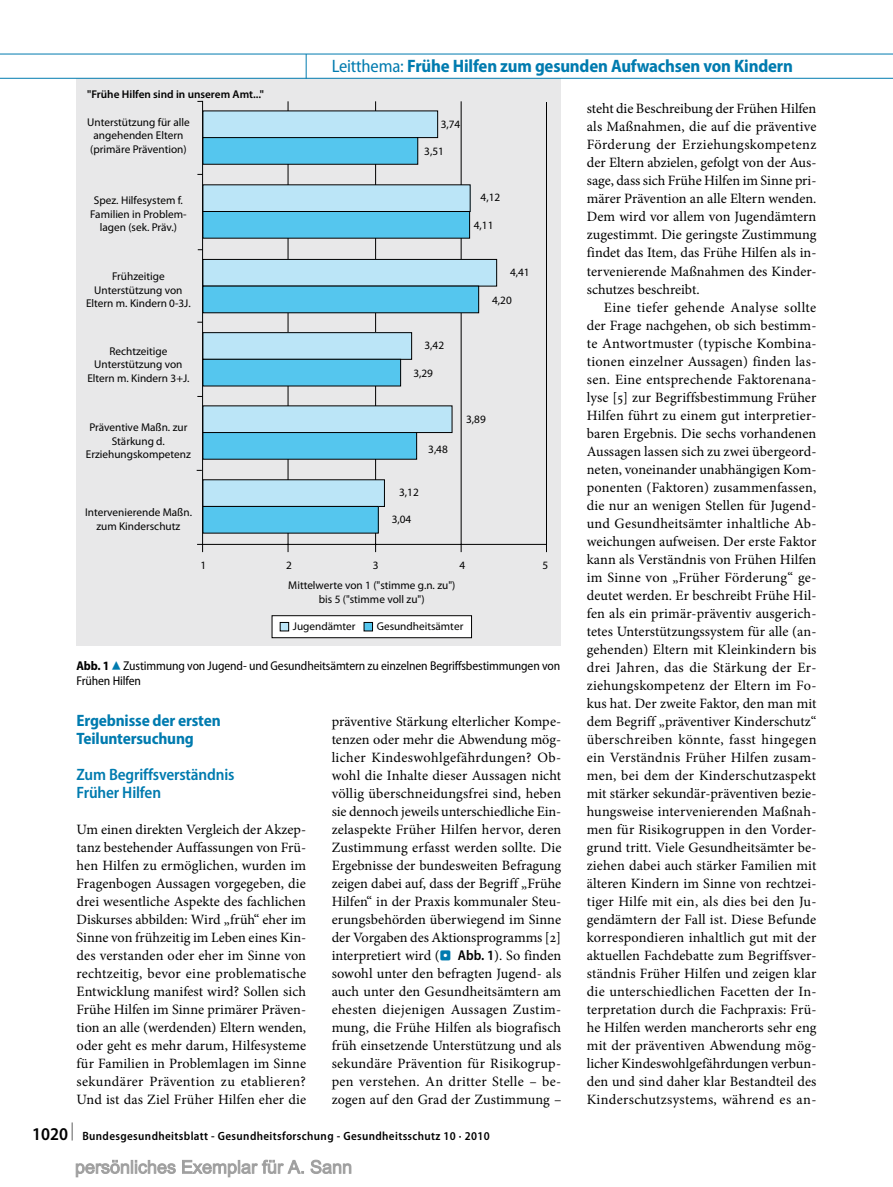
<style>
.page{position:relative;width:893px;height:1187px;background:#fff}
.page>*{position:absolute;margin:0;border:0;box-sizing:border-box;transform-origin:0 0}
.t1{font:700 semi-condensed 18px "Myriad Pro";letter-spacing:-.01em;color:#007baf}
.t2{font:700 semi-condensed 16.5px/18px "Myriad Pro";letter-spacing:-.01em;color:#007baf}
.t3{font:600 semi-condensed 16.5px/18px "Myriad Pro";letter-spacing:-.01em;color:#007baf}
.t4{font:14.25px/18px "Minion Pro";letter-spacing:.01em;color:#000;text-align:justify}
.t5{font:semi-condensed 12.75px/15px "Myriad Pro";letter-spacing:-.01em;color:#000}
.t6{font:600 semi-condensed 12px "Myriad Pro";letter-spacing:.03em;color:#000}
.t7{font:11.25px/13.5px "Myriad Pro";color:#000;text-align:center}
.t8{font:600 11.25px "Myriad Pro";color:#000}
.s1{font-weight:400}
.s2{font-weight:700}
.s3{font-family:"S Buttons";font-stretch:normal;font-size:14.25px;color:#007baf}
.s4{font-family:"S Buttons";font-size:13.5px;color:#007baf}
.s5{font-family:"Myriad Pro";font-weight:600;font-stretch:semi-condensed}
.s6{font-size:18px}
</style>
<div class="page">
<div style="left:77px;top:78px;width:484px;height:568px;background:#e8e8e9"></div>
<hr style="left:288px;top:101px;width:1px;height:451px;background:#000">
<hr style="left:375px;top:101px;width:1px;height:451px;background:#000">
<hr style="left:461px;top:101px;width:1px;height:451px;background:#000">
<hr style="left:197px;top:544px;width:349px;height:1px;background:#000">
<hr style="left:546px;top:102px;width:1px;height:450px;background:#000">
<div style="left:203px;top:111px;width:235px;height:27px;background:#bbe5f7"></div>
<div style="left:203px;top:185px;width:267px;height:26px;background:#bbe5f7"></div>
<div style="left:203px;top:259px;width:294px;height:27px;background:#bbe5f7"></div>
<div style="left:202px;top:259px;width:295px;height:27px;border:1px solid #000"></div>
<div style="left:203px;top:332px;width:209px;height:27px;background:#bbe5f7"></div>
<div style="left:202px;top:332px;width:210px;height:27px;border:1px solid #000"></div>
<div style="left:203px;top:406px;width:249px;height:26px;background:#bbe5f7"></div>
<div style="left:203px;top:479px;width:181px;height:27px;background:#bbe5f7"></div>
<div style="left:203px;top:138px;width:215px;height:26px;background:#55c6ee"></div>
<div style="left:202px;top:137px;width:216px;height:28px;border:1px solid #000"></div>
<div style="left:203px;top:211px;width:267px;height:27px;background:#55c6ee"></div>
<div style="left:202px;top:211px;width:268px;height:27px;border:1px solid #000"></div>
<div style="left:203px;top:286px;width:276px;height:27px;background:#55c6ee"></div>
<div style="left:203px;top:359px;width:198px;height:27px;background:#55c6ee"></div>
<div style="left:202px;top:359px;width:199px;height:27px;border:1px solid #000"></div>
<div style="left:203px;top:432px;width:214px;height:27px;background:#55c6ee"></div>
<div style="left:202px;top:432px;width:215px;height:27px;border:1px solid #000"></div>
<div style="left:203px;top:506px;width:175px;height:27px;background:#55c6ee"></div>
<div style="left:202px;top:506px;width:177px;height:27px;border:1px solid #000"></div>
<svg style="left:197px;top:101px;width:6px;height:452px"></svg>
<div style="left:272px;top:615px;width:200px;height:22px;background:#fff"></div>
<div style="left:272px;top:615px;width:200px;height:23px;border:1px solid #000"></div>
<div style="left:280px;top:622px;width:9px;height:9px;background:#bbe5f7"></div>
<div style="left:280px;top:622px;width:9px;height:9px;border:1px solid #000"></div>
<div style="left:364px;top:622px;width:9px;height:9px;background:#55c6ee"></div>
<div style="left:364px;top:622px;width:9px;height:9px;border:1px solid #000"></div>
<hr style="left:0;top:54px;width:893px;height:1px;background:#007baf">
<hr style="left:0;top:78px;width:893px;height:1px;background:#007baf">
<svg style="left:306px;top:54px;width:1px;height:25px"></svg>
<svg style="left:75px;top:1159px;width:277px;height:18px"></svg>
<p class="t1" style="left:332px;top:56px;width:463px"><span class="s1">Leitthema:</span> Frühe Hilfen zum gesunden Aufwachsen von Kindern</p>
<p class="t8" style="left:87px;top:87px;width:178px">"Frühe Hilfen sind in unserem Amt..."</p>
<p class="t7" style="left:87px;top:115px;width:104px;text-align:left">Unterstützung für alle angehenden Eltern (primäre Prävention)</p>
<p class="t7" style="left:90px;top:193px;width:98px">Spez. Hilfesystem f.<br>Familien in Problem&shy;lagen (sek. Präv.)</p>
<p class="t7" style="left:86px;top:270px;width:106px">Frühzeitige<br>Unterstützung von<br>Eltern m. Kindern 0-3J.</p>
<p class="t7" style="left:87px;top:344px;width:104px">Rechtzeitige<br>Unterstützung von<br>Eltern m. Kindern 3+J.</p>
<p class="t7" style="left:86px;top:420px;width:107px">Präventive Maßn. zur<br>Stärkung d.<br>Erziehungskompetenz</p>
<p class="t7" style="left:85px;top:505px;width:108px">Intervenierende Maßn. zum Kinderschutz</p>
<p class="t7" style="left:441px;top:117px;width:21px">3,74</p>
<p class="t7" style="left:424px;top:144px;width:21px">3,51</p>
<p class="t7" style="left:481px;top:191px;width:21px">4,12</p>
<p class="t7" style="left:474px;top:218px;width:21px">4,11</p>
<p class="t7" style="left:424px;top:338px;width:21px">3,42</p>
<p class="t7" style="left:413px;top:366px;width:21px">3,29</p>
<p class="t7" style="left:510px;top:265px;width:21px">4,41</p>
<p class="t7" style="left:492px;top:294px;width:21px">4,20</p>
<p class="t7" style="left:428px;top:442px;width:21px">3,48</p>
<p class="t7" style="left:399px;top:485px;width:21px">3,12</p>
<p class="t7" style="left:392px;top:512px;width:21px">3,04</p>
<p class="t7" style="left:466px;top:412px;width:21px">3,89</p>
<p class="t7" style="left:201px;top:558px;width:7px">1</p>
<p class="t7" style="left:286px;top:558px;width:7px">2</p>
<p class="t7" style="left:373px;top:558px;width:7px">3</p>
<p class="t7" style="left:459px;top:558px;width:7px">4</p>
<p class="t7" style="left:542px;top:558px;width:7px">5</p>
<p class="t7" style="left:288px;top:578px;width:169px">Mittelwerte von 1 ("stimme g.n. zu") bis 5 ("stimme voll zu")</p>
<p class="t7" style="left:293px;top:619px;width:64px">Jugendämter</p>
<p class="t7" style="left:377px;top:619px;width:88px">Gesundheitsämter</p>
<p class="t5" style="left:77px;top:658px;width:485px"><span class="s2">Abb. 1</span><span class="s3">8</span>Zustimmung von Jugend- und Gesundheitsämtern zu einzelnen Begriffsbestimmungen von<br>Frühen Hilfen</p>
<p class="t2" style="left:77px;top:711px;width:146px">Ergebnisse der ersten<br>Teiluntersuchung</p>
<p class="t3" style="left:77px;top:765px;width:159px">Zum Begriffsverständnis<br>Früher Hilfen</p>
<p class="t4" style="left:77px;top:820px;width:231px">Um einen direkten Vergleich der Akzep&shy;tanz bestehender Auffassungen von Frü&shy;hen Hilfen zu ermöglichen, wurden im Fragenbogen Aussagen vorgegeben, die drei wesentliche Aspekte des fachlichen Diskurses abbilden: Wird „früh“ eher im Sinne von frühzeitig im Leben eines Kin&shy;des verstanden oder eher im Sinne von rechtzeitig, bevor eine problematische Entwicklung manifest wird? Sollen sich Frühe Hilfen im Sinne primärer Präven&shy;tion an alle (werdenden) Eltern wenden, oder geht es mehr darum, Hilfesysteme für Familien in Problemlagen im Sinne sekundärer Prävention zu etablieren?<br>Und ist das Ziel Früher Hilfen eher die</p>
<p class="t4" style="left:332px;top:712px;width:231px">präventive Stärkung elterlicher Kompe&shy;tenzen oder mehr die Abwendung mög&shy;licher Kindeswohlgefährdungen? Ob&shy;wohl die Inhalte dieser Aussagen nicht völlig überschneidungsfrei sind, heben sie dennoch jeweils unterschiedliche Ein&shy;zelaspekte Früher Hilfen hervor, deren Zustimmung erfasst werden sollte. Die Ergebnisse der bundesweiten Befragung zeigen dabei auf, dass der Begriff „Frühe Hilfen“ in der Praxis kommunaler Steu&shy;erungsbehörden überwiegend im Sinne der Vorgaben des Aktionsprogramms [2] interpretiert wird (<span class="s4">.</span> <span class="s5">Abb. 1</span>). So finden sowohl unter den befragten Jugend- als auch unter den Gesundheitsämtern am ehesten diejenigen Aussagen Zustim&shy;mung, die Frühe Hilfen als biografisch früh einsetzende Unterstützung und als sekundäre Prävention für Risikogrup&shy;pen verstehen. An dritter Stelle – be&shy;zogen auf den Grad der Zustimmung –</p>
<p class="t6" style="left:32px;top:1129px;width:459px"><span class="s6">1020 </span><sup>|</sup> Bundesgesundheitsblatt - Gesundheitsforschung - Gesundheitsschutz 10 · 2010</p>
<p class="t4" style="left:587px;top:100px;width:231px">steht die Beschreibung der Frühen Hilfen als Maßnahmen, die auf die präventive Förderung der Erziehungskompetenz der Eltern abzielen, gefolgt von der Aus&shy;sage, dass sich Frühe Hilfen im Sinne pri&shy;märer Prävention an alle Eltern wenden.<br>Dem wird vor allem von Jugendämtern zugestimmt. Die geringste Zustimmung findet das Item, das Frühe Hilfen als in&shy;tervenierende Maßnahmen des Kinder&shy;schutzes beschreibt.</p>
<p class="t4" style="left:587px;top:298px;width:231px;text-align:left;text-indent:17px">Eine tiefer gehende Analyse sollte der Frage nachgehen, ob sich bestimm&shy;te Antwortmuster (typische Kombina&shy;tionen einzelner Aussagen) finden las&shy;sen. Eine entsprechende Faktorenana&shy;lyse [5] zur Begriffsbestimmung Früher Hilfen führt zu einem gut interpretier&shy;baren Ergebnis. Die sechs vorhandenen Aussagen lassen sich zu zwei übergeord&shy;neten, voneinander unabhängigen Kom&shy;ponenten (Faktoren) zusammenfassen, die nur an wenigen Stellen für Jugend&shy;und Gesundheitsämter inhaltliche Ab&shy;weichungen aufweisen. Der erste Faktor kann als Verständnis von Frühen Hilfen im Sinne von „Früher Förderung“ ge&shy;deutet werden. Er beschreibt Frühe Hil&shy;fen als ein primär-präventiv ausgerich&shy;tetes Unterstützungssystem für alle (an&shy;gehenden) Eltern mit Kleinkindern bis drei Jahren, das die Stärkung der Er&shy;ziehungskompetenz der Eltern im Fo&shy;kus hat. Der zweite Faktor, den man mit dem Begriff „präventiver Kinderschutz“ überschreiben könnte, fasst hingegen ein Verständnis Früher Hilfen zusam&shy;men, bei dem der Kinderschutzaspekt mit stärker sekundär-präventiven bezie&shy;hungsweise intervenierenden Maßnah&shy;men für Risikogruppen in den Vorder&shy;grund tritt. Viele Gesundheitsämter be&shy;ziehen dabei auch stärker Familien mit älteren Kindern im Sinne von rechtzei&shy;tiger Hilfe mit ein, als dies bei den Ju&shy;gendämtern der Fall ist. Diese Befunde korrespondieren inhaltlich gut mit der aktuellen Fachdebatte zum Begriffsver&shy;ständnis Früher Hilfen und zeigen klar die unterschiedlichen Facetten der In&shy;terpretation durch die Fachpraxis: Frü&shy;he Hilfen werden mancherorts sehr eng mit der präventiven Abwendung mög&shy;licher Kindeswohlgefährdungen verbun&shy;den und sind daher klar Bestandteil des Kinderschutzsystems, während es an-</p>
</div>
